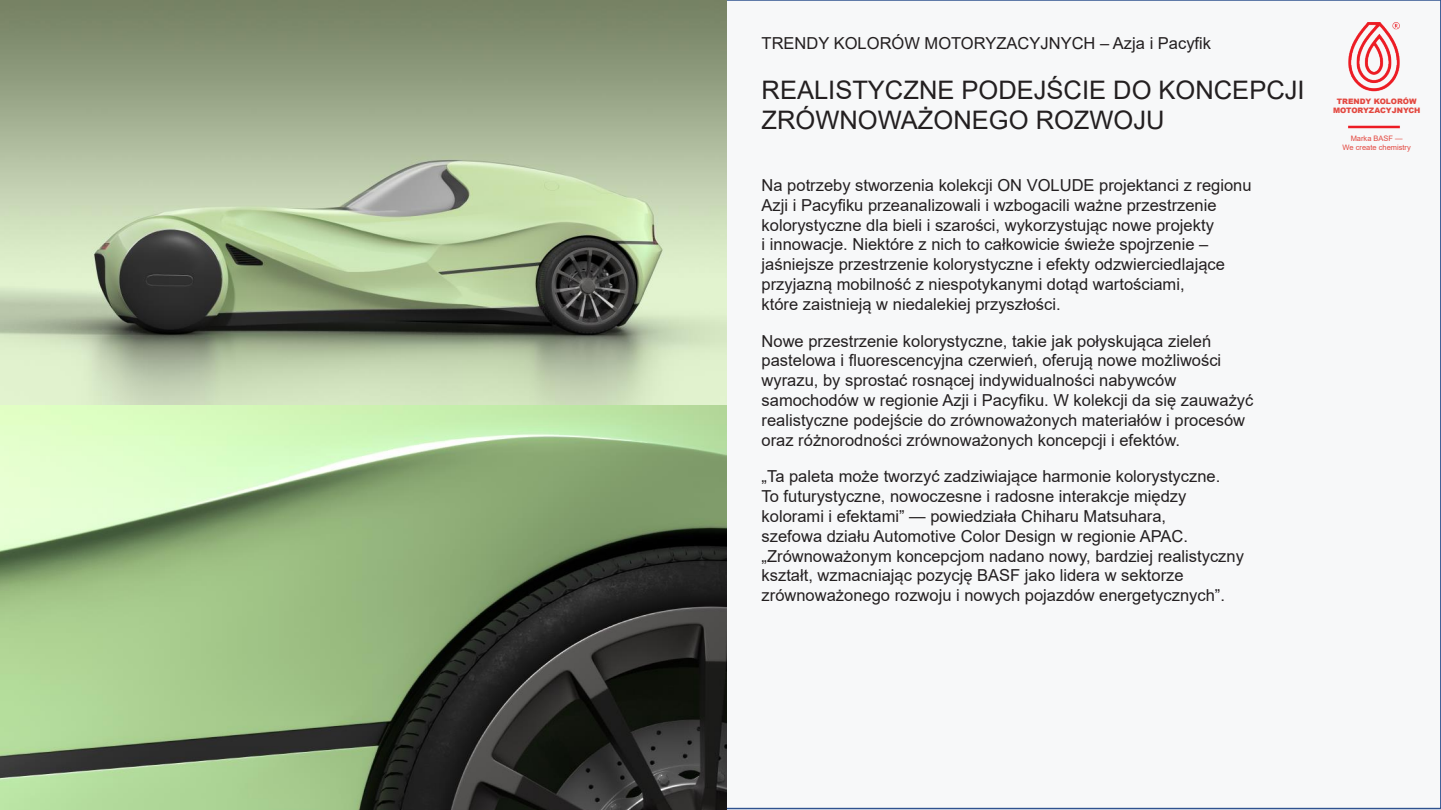
<style>
.page{position:relative;width:1441px;height:810px;background:#fff}
.page>*{position:absolute;margin:0;border:0;box-sizing:border-box;transform-origin:0 0}
.t1{font:25.5px/30.6px "Arial";color:#231f20}
.t2{font:16.5px/19.8px "Arial";color:#231f20}
.t3{font:900 7.5px/9px "Arial";color:#e34840;text-align:center}
.t4{font:7.5px/9px "Arial";color:#e34840;text-align:center}
</style>
<div class="page">
<div style="left:0;top:0;width:1440px;height:809px;background:#f7f8f9"></div>
<img style="left:1348px;top:22px;width:52px;height:107px">
<img style="left:0;top:0;width:726px;height:405px">
<svg style="left:0;top:405px;width:726px;height:405px;background:#819870"></svg>
<p class="t2" style="left:761px;top:33px;width:451px">TRENDY KOLORÓW MOTORYZACYJNYCH – Azja i Pacyfik</p>
<p class="t1" style="left:761px;top:74px;width:544px">REALISTYCZNE PODEJŚCIE DO KONCEPCJI<br>ZRÓWNOWAŻONEGO ROZWOJU</p>
<p class="t2" style="left:761px;top:175px;width:491px">Na potrzeby stworzenia kolekcji ON VOLUDE projektanci z regionu Azji i Pacyfiku przeanalizowali i wzbogacili ważne przestrzenie kolorystyczne dla bieli i szarości, wykorzystując nowe projekty<br>i innowacje. Niektóre z nich to całkowicie świeże spojrzenie – jaśniejsze przestrzenie kolorystyczne i efekty odzwierciedlające przyjazną mobilność z niespotykanymi dotąd wartościami,<br>które zaistnieją w niedalekiej przyszłości.</p>
<p class="t2" style="left:761px;top:331px;width:493px">Nowe przestrzenie kolorystyczne, takie jak połyskująca zieleń pastelowa i fluorescencyjna czerwień, oferują nowe możliwości wyrazu, by sprostać rosnącej indywidualności nabywców samochodów w regionie Azji i Pacyfiku. W kolekcji da się zauważyć realistyczne podejście do zrównoważonych materiałów i procesów oraz różnorodności zrównoważonych koncepcji i efektów.</p>
<p class="t2" style="left:761px;top:467px;width:484px">„Ta paleta może tworzyć zadziwiające harmonie kolorystyczne.<br>To futurystyczne, nowoczesne i radosne interakcje między kolorami i efektami” — powiedziała Chiharu Matsuhara,<br>szefowa działu Automotive Color Design w regionie APAC. „Zrównoważonym koncepcjom nadano nowy, bardziej realistyczny kształt, wzmacniając pozycję BASF jako lidera w sektorze zrównoważonego rozwoju i nowych pojazdów energetycznych”.</p>
<p class="t3" style="left:1332px;top:97px;width:89px">TRENDY KOLORÓW<br>MOTORYZACYJNYCH</p>
<p class="t4" style="left:1342px;top:134px;width:70px">Marka BASF —<br>We create chemistry</p>
</div>
